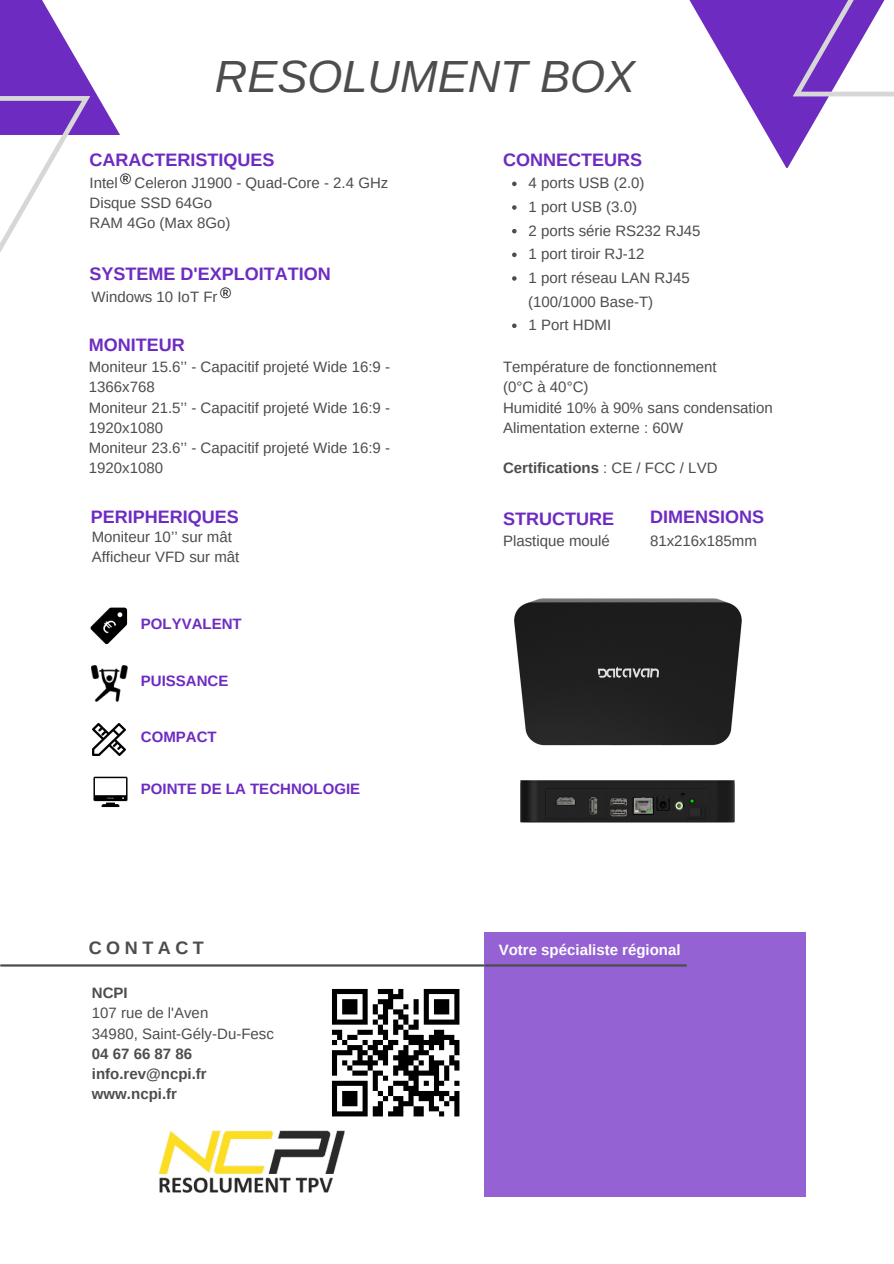
<style>
.page{position:relative;width:894px;height:1264px;background:#fff}
.page>*{position:absolute;margin:0;border:0;box-sizing:border-box;transform-origin:0 0}
.t1{font:italic 45px "Arimo";color:#4d4d4c}
.t2{font:700 18px "Arimo";color:#6e2bc2}
.t3{font:700 18px "Arimo";letter-spacing:.25em;color:#4d4d4c}
.t4{font:15px/20.2px "Arimo";color:#4d4d4c}
.t5{font:700 15px "Arimo";color:#4d4d4c}
.t6{font:700 15px "Arimo";color:#6e2bc2}
.t7{font:700 15px "Arimo";color:#fff}
.t8{font:15px "Arimo";color:#000}
.s1{font-weight:400}
</style>
<div class="page">
<svg style="left:689px;top:0;width:204px;height:168px"></svg>
<svg style="left:793px;top:0;width:100px;height:96px"></svg>
<svg style="left:0;top:0;width:120px;height:252px"></svg>
<div style="left:484px;top:931px;width:321px;height:265px;background:#9462d2"></div>
<img style="left:332px;top:989px;width:128px;height:128px">
<img style="left:93px;top:776px;width:35px;height:31px">
<img style="left:91px;top:665px;width:36px;height:36px">
<img style="left:92px;top:723px;width:33px;height:32px">
<img style="left:90px;top:607px;width:38px;height:38px">
<hr style="left:1px;top:964px;width:482px;height:2px;background:#4d4d4c">
<img style="left:158px;top:1130px;width:187px;height:63px">
<img style="left:520px;top:780px;width:214px;height:43px">
<img style="left:514px;top:598px;width:227px;height:148px">
<hr style="left:485px;top:964px;width:200px;height:2px;background:#4d4d4c">
<svg style="left:512px;top:182px;width:4px;height:4px"></svg>
<svg style="left:512px;top:205px;width:4px;height:5px"></svg>
<svg style="left:512px;top:229px;width:4px;height:4px"></svg>
<svg style="left:512px;top:252px;width:4px;height:5px"></svg>
<svg style="left:512px;top:276px;width:4px;height:5px"></svg>
<svg style="left:512px;top:323px;width:4px;height:5px"></svg>
<p class="t1" style="left:215px;top:51px;width:422px">RESOLUMENT BOX</p>
<p class="t2" style="left:89px;top:149px;width:186px">CARACTERISTIQUES</p>
<p class="t8" style="left:120px;top:170px;width:13px">®</p>
<p class="t4" style="left:89px;top:172px;width:300px">Intel Celeron J1900 - Quad-Core - 2.4 GHz</p>
<p class="t4" style="left:89px;top:193px;width:124px">Disque SSD 64Go</p>
<p class="t4" style="left:89px;top:213px;width:142px">RAM 4Go (Max 8Go)</p>
<p class="t2" style="left:89px;top:263px;width:243px">SYSTEME D'EXPLOITATION</p>
<p class="t4" style="left:91px;top:287px;width:127px">Windows 10 IoT Fr</p>
<p class="t8" style="left:220px;top:284px;width:13px">®</p>
<p class="t2" style="left:89px;top:335px;width:98px">MONITEUR</p>
<p class="t4" style="left:89px;top:356px;width:303px">Moniteur 15.6’’ - Capacitif projeté Wide 16:9 -<br>1366x768</p>
<p class="t4" style="left:89px;top:397px;width:303px">Moniteur 21.5’’ - Capacitif projeté Wide 16:9 -<br>1920x1080</p>
<p class="t4" style="left:89px;top:438px;width:303px">Moniteur 23.6’’ - Capacitif projeté Wide 16:9 -<br>1920x1080</p>
<p class="t2" style="left:503px;top:149px;width:141px">CONNECTEURS</p>
<p class="t4" style="left:528px;top:173px;width:117px">4 ports USB (2.0)</p>
<p class="t4" style="left:528px;top:197px;width:110px">1 port USB (3.0)</p>
<p class="t4" style="left:528px;top:220px;width:173px">2 ports série RS232 RJ45</p>
<p class="t4" style="left:528px;top:244px;width:117px">1 port tiroir RJ-12</p>
<p class="t4" style="left:528px;top:268px;width:162px">1 port réseau LAN RJ45</p>
<p class="t4" style="left:528px;top:315px;width:84px">1 Port HDMI</p>
<p class="t4" style="left:528px;top:291px;width:127px">(100/1000 Base-T)</p>
<p class="t4" style="left:503px;top:356px;width:215px">Température de fonctionnement</p>
<p class="t4" style="left:503px;top:377px;width:87px">(0°C à 40°C)</p>
<p class="t4" style="left:503px;top:397px;width:271px">Humidité 10% à 90% sans condensation<br>Alimentation externe : 60W</p>
<p class="t5" style="left:503px;top:460px;width:216px">Certifications <span class="s1">: CE / FCC / LVD</span></p>
<p class="t2" style="left:91px;top:507px;width:149px">PERIPHERIQUES</p>
<p class="t2" style="left:503px;top:509px;width:113px">STRUCTURE</p>
<p class="t2" style="left:649px;top:507px;width:115px">DIMENSIONS</p>
<p class="t4" style="left:92px;top:526px;width:142px">Moniteur 10’’ sur mât</p>
<p class="t4" style="left:92px;top:546px;width:149px">Afficheur VFD sur mât</p>
<p class="t6" style="left:141px;top:615px;width:102px">POLYVALENT</p>
<p class="t6" style="left:141px;top:672px;width:89px">PUISSANCE</p>
<p class="t6" style="left:141px;top:728px;width:77px">COMPACT</p>
<p class="t6" style="left:141px;top:781px;width:221px">POINTE DE LA TECHNOLOGIE</p>
<p class="t3" style="left:89px;top:938px;width:117px">CONTACT</p>
<p class="t5" style="left:92px;top:984px;width:37px">NCPI</p>
<p class="t4" style="left:92px;top:1002px;width:118px">107 rue de l'Aven</p>
<p class="t4" style="left:92px;top:1023px;width:183px">34980, Saint-Gély-Du-Fesc</p>
<p class="t5" style="left:92px;top:1045px;width:102px">04 67 66 87 86</p>
<p class="t5" style="left:92px;top:1065px;width:116px">info.rev@ncpi.fr</p>
<p class="t5" style="left:92px;top:1085px;width:87px">www.ncpi.fr</p>
<p class="t4" style="left:503px;top:530px;width:108px">Plastique moulé</p>
<p class="t4" style="left:649px;top:530px;width:108px">81x216x185mm</p>
<p class="t7" style="left:498px;top:941px;width:183px">Votre spécialiste régional</p>
</div>
